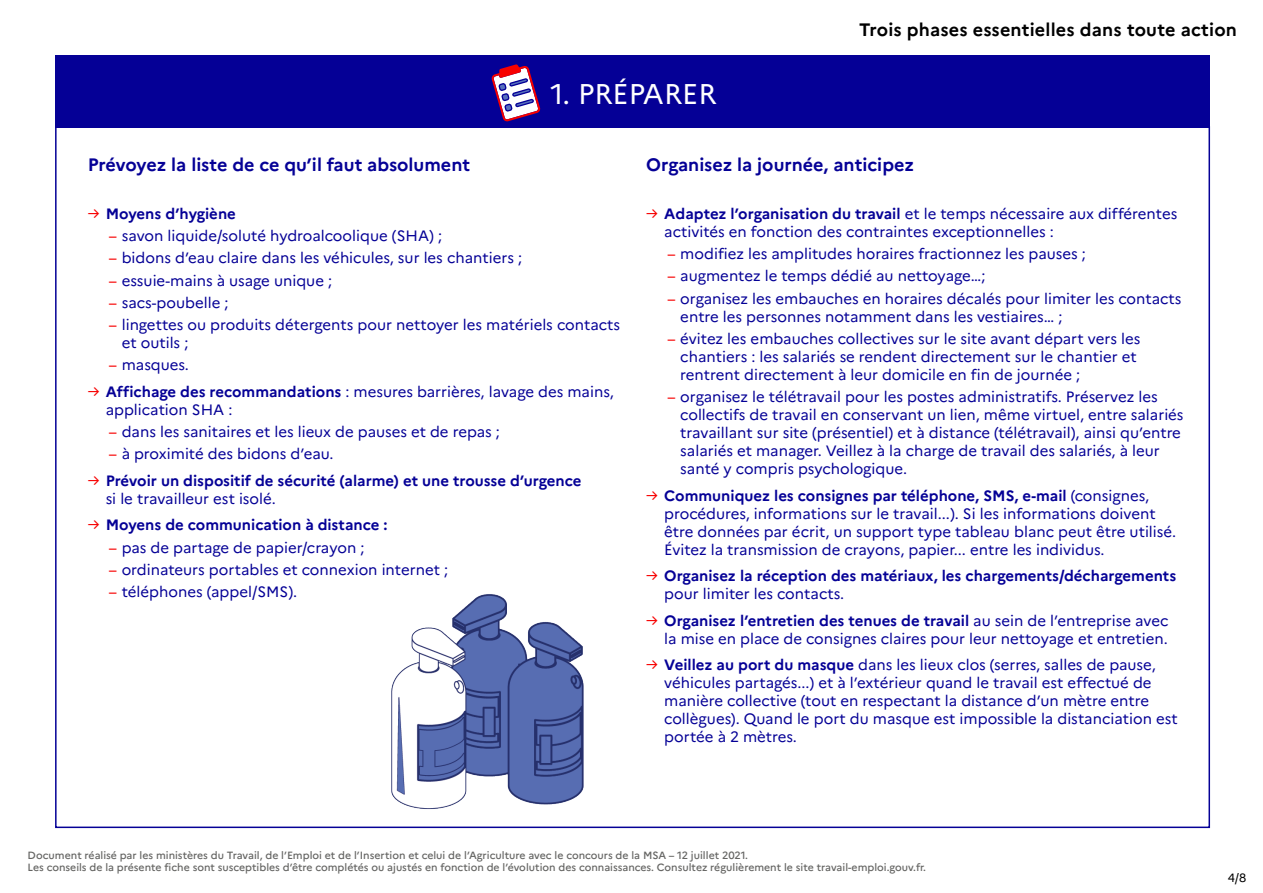
<style>
.page{position:relative;width:1263px;height:893px;background:#fff}
.page>*{position:absolute;margin:0;border:0;box-sizing:border-box;transform-origin:0 0}
.t1{font:28.5px "Marianne";color:#fff}
.t2{font:700 18px "Marianne";color:#050096}
.t3{font:700 18px "Marianne";letter-spacing:.01em;color:#000}
.t4{font:15px/18px "Marianne";color:#050096}
.t5{font:700 15px/18px "Marianne";color:#050096}
.t6{font:12px "Marianne";color:#000}
.t7{font:500 10.5px/12.6px "Marianne";color:#656563}
.s1{font-weight:400;color:#f70000}
.s2{color:#f70000}
.s3{font-weight:700}
.s4{font-weight:400}
</style>
<div class="page">
<div style="left:55px;top:55px;width:1155px;height:72px;background:#050096"></div>
<svg style="left:491px;top:64px;width:50px;height:58px"></svg>
<img style="left:391px;top:594px;width:193px;height:215px">
<h1 class="t1" style="left:551px;top:76px;width:167px">1. PRÉPARER</h1>
<p class="t3" style="left:859px;top:18px;width:379px">Trois phases essentielles dans toute action</p>
<p class="t2" style="left:88px;top:153px;width:384px">Prévoyez la liste de ce qu’il faut absolument</p>
<p class="t5" style="left:88px;top:205px;width:150px"><span class="s1">→</span> Moyens d’hygiène</p>
<p class="t4" style="left:109px;top:227px;width:335px"><span class="s2">–</span> savon liquide/soluté hydroalcoolique (SHA) ;</p>
<p class="t4" style="left:109px;top:249px;width:415px"><span class="s2">–</span> bidons d’eau claire dans les véhicules, sur les chantiers ;</p>
<p class="t4" style="left:109px;top:271px;width:225px"><span class="s2">–</span> essuie-mains à usage unique ;</p>
<p class="t4" style="left:109px;top:294px;width:121px"><span class="s2">–</span> sacs-poubelle ;</p>
<p class="t4" style="left:122px;top:316px;width:500px;text-indent:-13px"><span class="s2">–</span> lingettes ou produits détergents pour nettoyer les matériels contacts et outils ;</p>
<p class="t4" style="left:109px;top:356px;width:82px"><span class="s2">–</span> masques.</p>
<p class="t4" style="left:106px;top:383px;width:510px;text-indent:-18px"><span class="s2">→</span> <span class="s3">Affichage des recommandations</span> : mesures barrières, lavage des mains, application SHA :</p>
<p class="t4" style="left:109px;top:423px;width:393px"><span class="s2">–</span> dans les sanitaires et les lieux de pauses et de repas ;</p>
<p class="t4" style="left:109px;top:445px;width:226px"><span class="s2">–</span> à proximité des bidons d’eau.</p>
<p class="t5" style="left:106px;top:472px;width:477px;text-indent:-18px"><span class="s1">→</span> Prévoir un dispositif de sécurité (alarme) et une trousse d’urgence <span class="s4">si le travailleur est isolé.</span></p>
<p class="t5" style="left:88px;top:516px;width:301px"><span class="s1">→</span> Moyens de communication à distance :</p>
<p class="t4" style="left:109px;top:538px;width:257px"><span class="s2">–</span> pas de partage de papier/crayon ;</p>
<p class="t4" style="left:109px;top:561px;width:341px"><span class="s2">–</span> ordinateurs portables et connexion internet ;</p>
<p class="t4" style="left:109px;top:583px;width:190px"><span class="s2">–</span> téléphones (appel/SMS).</p>
<p class="t2" style="left:646px;top:153px;width:269px">Organisez la journée, anticipez</p>
<p class="t4" style="left:664px;top:205px;width:514px;text-indent:-18px"><span class="s2">→</span> <span class="s3">Adaptez l’organisation du travail</span> et le temps nécessaire aux différentes activités en fonction des contraintes exceptionnelles :</p>
<p class="t4" style="left:667px;top:245px;width:420px"><span class="s2">–</span> modifiez les amplitudes horaires fractionnez les pauses ;</p>
<p class="t4" style="left:667px;top:267px;width:319px"><span class="s2">–</span> augmentez le temps dédié au nettoyage…;</p>
<p class="t4" style="left:680px;top:289px;width:503px;text-indent:-13px"><span class="s2">–</span> organisez les embauches en horaires décalés pour limiter les contacts entre les personnes notamment dans les vestiaires… ;</p>
<p class="t4" style="left:680px;top:330px;width:462px;text-indent:-13px"><span class="s2">–</span> évitez les embauches collectives sur le site avant départ vers les chantiers : les salariés se rendent directement sur le chantier et rentrent directement à leur domicile en fin de journée ;</p>
<p class="t4" style="left:680px;top:388px;width:505px;text-indent:-13px"><span class="s2">–</span> organisez le télétravail pour les postes administratifs. Préservez les collectifs de travail en conservant un lien, même virtuel, entre salariés travaillant sur site (présentiel) et à distance (télétravail), ainsi qu’entre salariés et manager. Veillez à la charge de travail des salariés, à leur santé y compris psychologique.</p>
<p class="t4" style="left:664px;top:486px;width:513px;text-indent:-18px"><span class="s2">→</span> <span class="s3">Communiquez les consignes par téléphone, SMS, e-mail</span> (consignes, procédures, informations sur le travail...). Si les informations doivent être données par écrit, un support type tableau blanc peut être utilisé.<br>Évitez la transmission de crayons, papier... entre les individus.</p>
<p class="t5" style="left:664px;top:567px;width:513px;text-indent:-18px"><span class="s1">→</span> Organisez la réception des matériaux, les chargements/déchargements <span class="s4">pour limiter les contacts.</span></p>
<p class="t4" style="left:646px;top:611px;width:524px;text-align:right"><span class="s2">→</span> <span class="s3">Organisez l’entretien des tenues de travail</span> au sein de l’entreprise avec la mise en place de consignes claires pour leur nettoyage et entretien.</p>
<p class="t4" style="left:664px;top:656px;width:515px;text-indent:-18px"><span class="s2">→</span> <span class="s3">Veillez au port du masque</span> dans les lieux clos (serres, salles de pause, véhicules partagés...) et à l’extérieur quand le travail est effectué de manière collective (tout en respectant la distance d’un mètre entre collègues). Quand le port du masque est impossible la distanciation est portée à 2 mètres.</p>
<p class="t7" style="left:28px;top:848px;width:900px">Document réalisé par les ministères du Travail, de l’Emploi et de l’Insertion et celui de l’Agriculture avec le concours de la MSA – 12 juillet 2021.<br>Les conseils de la présente fiche sont susceptibles d’être complétés ou ajustés en fonction de l’évolution des connaissances. Consultez régulièrement le site travail-emploi.gouv.fr.</p>
<p class="t6" style="left:1228px;top:870px;width:20px">4/8</p>
</div>
